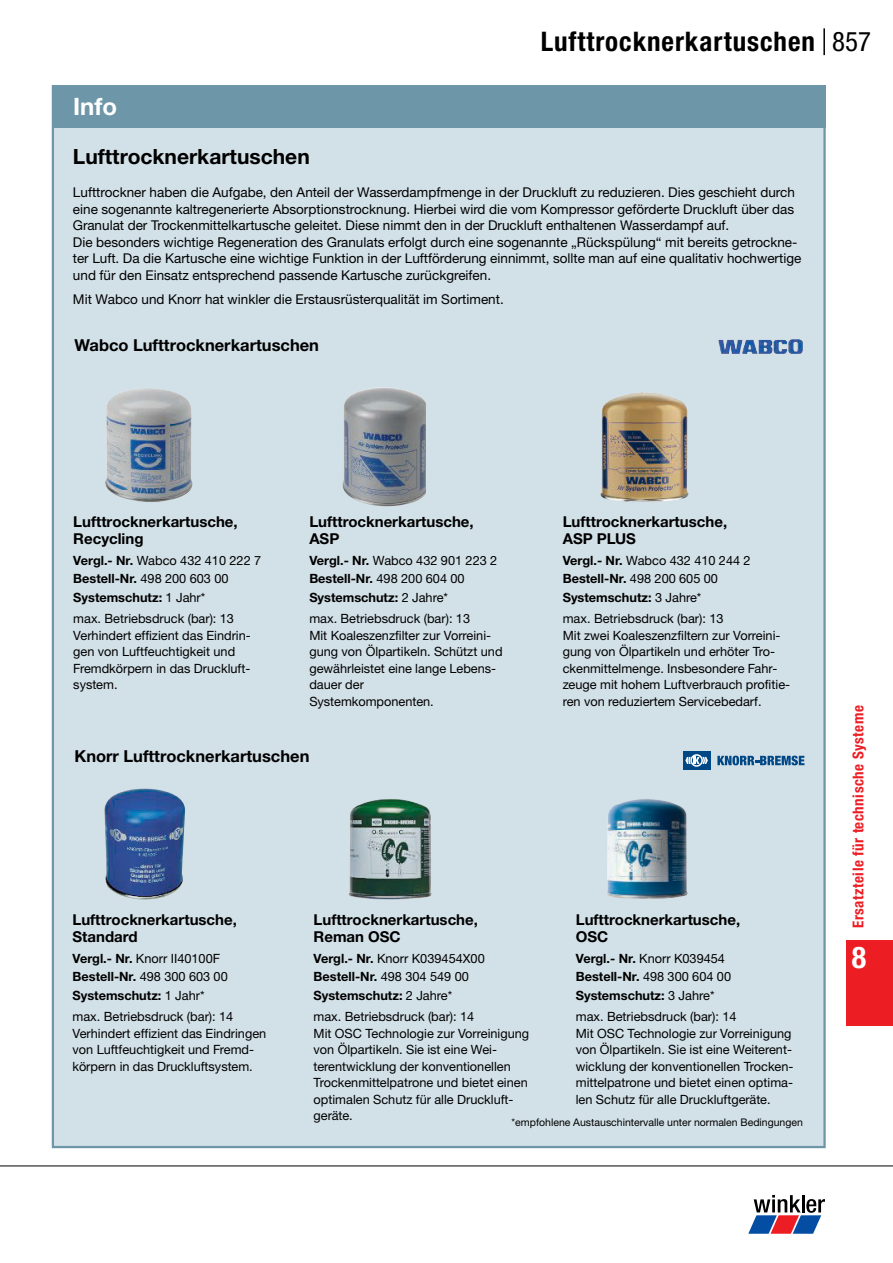
<style>
.page{position:relative;width:893px;height:1263px;background:#fff}
.page>*{position:absolute;margin:0;border:0;box-sizing:border-box;transform-origin:0 0}
.t1{font:700 condensed 30px "Helvetica Neue LTW1 G";color:#fff}
.t2{font:700 condensed 27px "Helvetica Neue LTW1 G";letter-spacing:.035em;color:#000}
.t3{font:condensed 27px "Helvetica Neue LTW1 G";color:#000}
.t4{font:700 24px "Helvetica Neue LTW1 G";color:#fff}
.t5{font:700 21px "Helvetica Neue LTW1 G";color:#000}
.t6{font:700 16.5px "Helvetica Neue LTW1 G";color:#000}
.t7{font:700 15px/16.5px "Helvetica Neue LTW1 G";color:#000}
.t8{font:700 condensed 15px "Helvetica Neue LTW1 G";letter-spacing:.035em;color:#ed1d24}
.t9{font:13.5px/16.5px "Helvetica Neue LTW1 G";color:#000}
.t10{font:12.75px/16.5px "Helvetica Neue LTW1 G";color:#000}
.t11{font:700 12.75px "Helvetica Neue LTW1 G";color:#000}
.t12{font:10.5px "Helvetica Neue LTW1 G";color:#000}
.s1{font-weight:700}
.s2{font-weight:400}
</style>
<div class="page">
<svg style="left:748px;top:1195px;width:77px;height:39px"></svg>
<hr style="left:0;top:1165px;width:893px;height:1px;background:#000">
<hr style="left:823px;top:28px;width:2px;height:27px;background:#000">
<div style="left:846px;top:941px;width:47px;height:85px;background:#ed1d24"></div>
<div style="left:53px;top:86px;width:772px;height:1061px;background:#d2e0e7"></div>
<div style="left:52px;top:85px;width:774px;height:43px;background:#6e96a9"></div>
<img style="left:105px;top:388px;width:87px;height:114px">
<img style="left:342px;top:387px;width:84px;height:119px">
<img style="left:600px;top:392px;width:89px;height:110px">
<img style="left:104px;top:788px;width:81px;height:112px">
<img style="left:606px;top:799px;width:82px;height:100px">
<img style="left:718px;top:339px;width:85px;height:15px">
<img style="left:349px;top:799px;width:83px;height:100px">
<svg style="left:717px;top:756px;width:87px;height:9px"></svg>
<div style="left:683px;top:751px;width:27px;height:19px;background:#004785"></div>
<svg style="left:685px;top:754px;width:23px;height:13px"></svg>
<h2 class="t2" style="left:541px;top:31px;width:276px">Lufttrocknerkartuschen</h2>
<h3 class="t4" style="left:73px;top:97px;width:45px">Info</h3>
<h3 class="t5" style="left:73px;top:149px;width:238px">Lufttrocknerkartuschen</h3>
<p class="t9" style="left:73px;top:185px;width:730px">Lufttrockner haben die Aufgabe, den Anteil der Wasserdampfmenge in der Druckluft zu reduzieren. Dies geschieht durch eine sogenannte kaltregenerierte Absorptionstrocknung. Hierbei wird die vom Kompressor geförderte Druckluft über das Granulat der Trockenmittelkartusche geleitet. Diese nimmt den in der Druckluft enthaltenen Wasserdampf auf.<br>Die besonders wichtige Regeneration des Granulats erfolgt durch eine sogenannte „Rückspülung“ mit bereits getrockne&shy;ter Luft. Da die Kartusche eine wichtige Funktion in der Luftförderung einnimmt, sollte man auf eine qualitativ hochwertige und für den Einsatz entsprechend passende Kartusche zurückgreifen.</p>
<p class="t9" style="left:73px;top:291px;width:432px">Mit Wabco und Knorr hat winkler die Erstausrüsterqualität im Sortiment.</p>
<p class="t6" style="left:74px;top:339px;width:246px">Wabco Lufttrocknerkartuschen</p>
<h2 class="t3" style="left:832px;top:26px;width:40px">857</h2>
<p class="t7" style="left:73px;top:515px;width:166px">Lufttrocknerkartusche,<br>Recycling</p>
<p class="t7" style="left:309px;top:515px;width:166px">Lufttrocknerkartusche,<br>ASP</p>
<p class="t7" style="left:563px;top:515px;width:166px">Lufttrocknerkartusche,<br>ASP PLUS</p>
<p class="t10" style="left:73px;top:551px;width:189px;line-height:18px"><span class="s1">Vergl.- Nr.</span> Wabco 432 410 222 7<br><span class="s1">Bestell-Nr.</span> 498 200 603 00</p>
<p class="t11" style="left:73px;top:593px;width:134px">Systemschutz: <span class="s2">1 Jahr*</span></p>
<p class="t10" style="left:309px;top:551px;width:189px;line-height:18px"><span class="s1">Vergl.- Nr.</span> Wabco 432 901 223 2<br><span class="s1">Bestell-Nr.</span> 498 200 604 00</p>
<p class="t11" style="left:309px;top:593px;width:140px">Systemschutz: <span class="s2">2 Jahre*</span></p>
<p class="t10" style="left:563px;top:551px;width:189px;line-height:18px"><span class="s1">Vergl.- Nr.</span> Wabco 432 410 244 2<br><span class="s1">Bestell-Nr.</span> 498 200 605 00</p>
<p class="t11" style="left:563px;top:593px;width:140px">Systemschutz: <span class="s2">3 Jahre*</span></p>
<p class="t10" style="left:73px;top:611px;width:179px">max. Betriebsdruck (bar): 13<br>Verhindert effizient das Eindrin&shy;gen von Luftfeuchtigkeit und<br>Fremdkörpern in das Druckluft&shy;system.</p>
<p class="t10" style="left:309px;top:611px;width:195px">max. Betriebsdruck (bar): 13<br>Mit Koaleszenzfilter zur Vorreini&shy;gung von Ölpartikeln. Schützt und gewährleistet eine lange Lebens&shy;dauer der<br>Systemkomponenten.</p>
<p class="t10" style="left:563px;top:611px;width:229px">max. Betriebsdruck (bar): 13<br>Mit zwei Koaleszenzfiltern zur Vorreini&shy;gung von Ölpartikeln und erhöter Tro&shy;ckenmittelmenge. Insbesondere Fahr&shy;zeuge mit hohem Luftverbrauch profitie&shy;ren von reduziertem Servicebedarf.</p>
<p class="t6" style="left:74px;top:749px;width:237px">Knorr Lufttrocknerkartuschen</p>
<p class="t7" style="left:73px;top:913px;width:166px">Lufttrocknerkartusche,<br>Standard</p>
<p class="t7" style="left:314px;top:913px;width:166px">Lufttrocknerkartusche,<br>Reman OSC</p>
<p class="t7" style="left:576px;top:913px;width:166px">Lufttrocknerkartusche,<br>OSC</p>
<p class="t10" style="left:73px;top:949px;width:157px;line-height:18px"><span class="s1">Vergl.- Nr.</span> Knorr II40100F<br><span class="s1">Bestell-Nr.</span> 498 300 603 00</p>
<p class="t11" style="left:73px;top:991px;width:134px">Systemschutz: <span class="s2">1 Jahr*</span></p>
<p class="t10" style="left:576px;top:949px;width:157px;line-height:18px"><span class="s1">Vergl.- Nr.</span> Knorr K039454<br><span class="s1">Bestell-Nr.</span> 498 300 604 00</p>
<p class="t11" style="left:576px;top:991px;width:140px">Systemschutz: <span class="s2">3 Jahre*</span></p>
<p class="t10" style="left:314px;top:949px;width:173px;line-height:18px"><span class="s1">Vergl.- Nr.</span> Knorr K039454X00<br><span class="s1">Bestell-Nr.</span> 498 304 549 00</p>
<p class="t11" style="left:314px;top:991px;width:140px">Systemschutz: <span class="s2">2 Jahre*</span></p>
<p class="t10" style="left:73px;top:1008px;width:195px">max. Betriebsdruck (bar): 14<br>Verhindert effizient das Eindringen von Luftfeuchtigkeit und Fremd&shy;körpern in das Druckluftsystem.</p>
<p class="t10" style="left:314px;top:1008px;width:217px">max. Betriebsdruck (bar): 14<br>Mit OSC Technologie zur Vorreinigung von Ölpartikeln. Sie ist eine Wei&shy;terentwicklung der konventionellen<br>Trockenmittelpatrone und bietet einen optimalen Schutz für alle Druckluft&shy;geräte.</p>
<p class="t10" style="left:576px;top:1008px;width:219px">max. Betriebsdruck (bar): 14<br>Mit OSC Technologie zur Vorreinigung von Ölpartikeln. Sie ist eine Weiterent&shy;wicklung der konventionellen Trocken&shy;mittelpatrone und bietet einen optima&shy;len Schutz für alle Druckluftgeräte.</p>
<p class="t12" style="left:512px;top:1117px;width:293px">*empfohlene Austauschintervalle unter normalen Bedingungen</p>
<p class="t8" style="left:852px;top:928px;width:224px;rotate:-90deg">Ersatzteile für technische Systeme</p>
<h1 class="t1" style="left:852px;top:946px;width:16px">8</h1>
</div>
